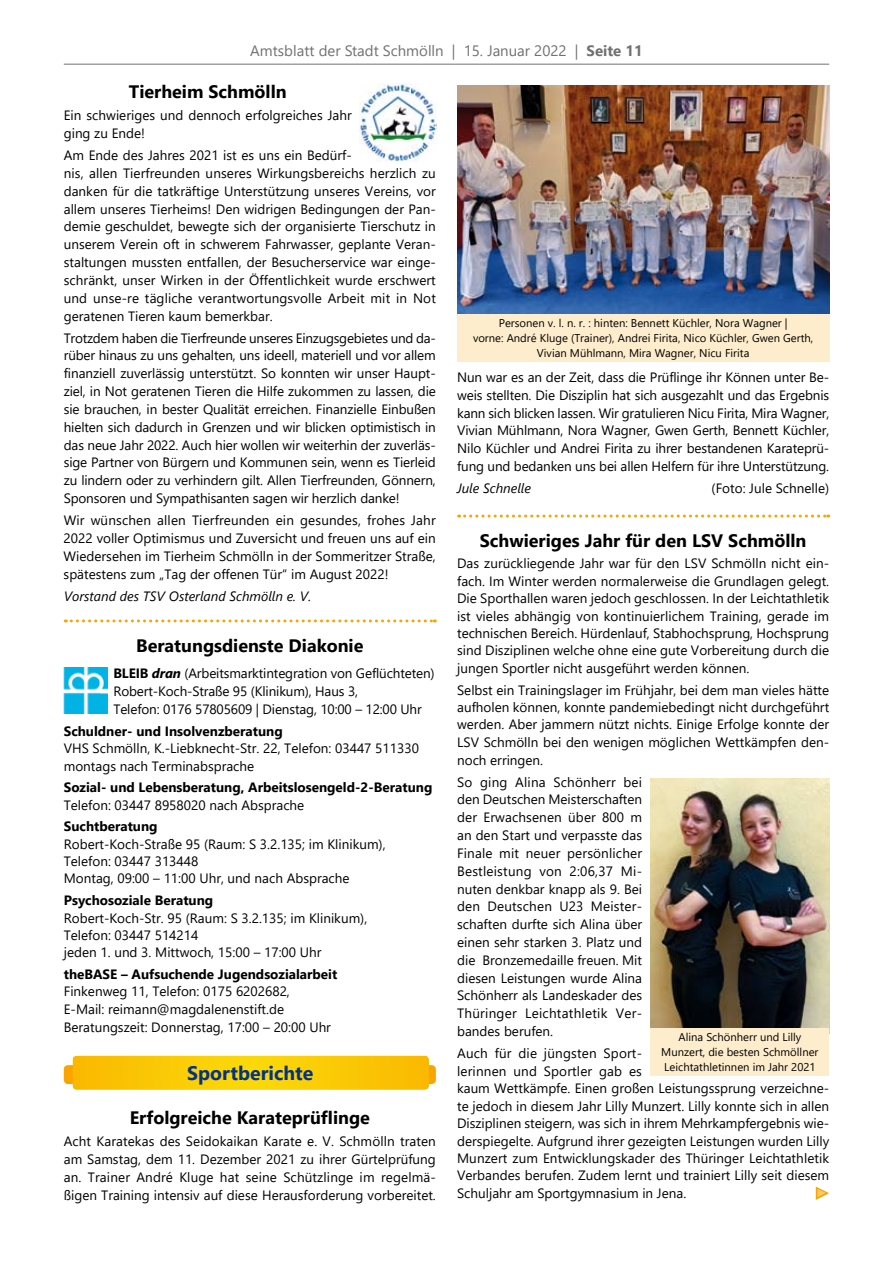
<style>
.page{position:relative;width:893px;height:1263px;background:#fff}
.page>*{position:absolute;margin:0;border:0;box-sizing:border-box;transform-origin:0 0}
.t1{font:700 19.5px "Segoe UI";color:#043381}
.t2{font:700 18px "Segoe UI";color:#000}
.t3{font:15px "Segoe UI";color:#707173}
.t4{font:13.5px/17.9px "Segoe UI";color:#000}
.t5{font:700 13.5px "Segoe UI";color:#000}
.t6{font:italic 13.5px "Segoe UI";color:#000}
.t7{font:12px "Arial Narrow";color:#fcc867}
.t8{font:11.25px/14.9px "Segoe UI";color:#000;text-align:center}
.s1{font-weight:700}
.s2{font-weight:700;font-style:italic}
</style>
<div class="page">
<hr style="left:64px;top:64px;width:765px;height:1px;background:#707173">
<svg style="left:815px;top:1186px;width:14px;height:14px"></svg>
<img style="left:64px;top:667px;width:43px;height:46px">
<img style="left:359px;top:84px;width:78px;height:77px">
<svg style="left:65px;top:619px;width:370px;height:3px"></svg>
<div style="left:64px;top:1065px;width:372px;height:19px;background:#faa401;border-radius:4px"></div>
<svg style="left:72px;top:1056px;width:357px;height:34px"></svg>
<img style="left:457px;top:85px;width:372px;height:229px">
<div style="left:457px;top:314px;width:372px;height:48px;background:#feedcc"></div>
<img style="left:651px;top:779px;width:178px;height:249px">
<div style="left:651px;top:1028px;width:178px;height:48px;background:#feedcc"></div>
<svg style="left:459px;top:514px;width:370px;height:3px"></svg>
<p class="t3" style="left:250px;top:36px;width:394px">Amtsblatt der Stadt Schmölln | 15. Januar 2022 | <span class="s1">Seite 11</span></p>
<h2 class="t2" style="left:129px;top:75px;width:159px">Tierheim Schmölln</h2>
<p class="t4" style="left:64px;top:105px;width:289px">Ein schwieriges und dennoch erfolgreiches Jahr ging zu Ende!</p>
<p class="t4" style="left:64px;top:145px;width:374px">Am Ende des Jahres 2021 ist es uns ein Bedürf-<br>nis, allen Tierfreunden unseres Wirkungsbereichs herzlich zu danken für die tatkräftige Unterstützung unseres Vereins, vor allem unseres Tierheims! Den widrigen Bedingungen der Pan&shy;demie geschuldet, bewegte sich der organisierte Tierschutz in unserem Verein oft in schwerem Fahrwasser, geplante Veran&shy;staltungen mussten entfallen, der Besucherservice war einge&shy;schränkt, unser Wirken in der Öffentlichkeit wurde erschwert und unse-re tägliche verantwortungsvolle Arbeit mit in Not geratenen Tieren kaum bemerkbar.</p>
<p class="t4" style="left:64px;top:328px;width:374px;text-align:justify">Trotzdem haben die Tierfreunde unseres Einzugsgebietes und da&shy;rüber hinaus zu uns gehalten, uns ideell, materiell und vor allem finanziell zuverlässig unterstützt. So konnten wir unser Haupt&shy;ziel, in Not geratenen Tieren die Hilfe zukommen zu lassen, die sie brauchen, in bester Qualität erreichen. Finanzielle Einbußen hielten sich dadurch in Grenzen und wir blicken optimistisch in das neue Jahr 2022. Auch hier wollen wir weiterhin der zuverläs&shy;sige Partner von Bürgern und Kommunen sein, wenn es Tierleid zu lindern oder zu verhindern gilt. Allen Tierfreunden, Gönnern, Sponsoren und Sympathisanten sagen wir herzlich danke!</p>
<p class="t4" style="left:64px;top:510px;width:374px;text-align:justify">Wir wünschen allen Tierfreunden ein gesundes, frohes Jahr 2022 voller Optimismus und Zuversicht und freuen uns auf ein Wiedersehen im Tierheim Schmölln in der Sommeritzer Straße, spätestens zum „Tag der offenen Tür“ im August 2022!</p>
<p class="t6" style="left:64px;top:583px;width:249px">Vorstand des TSV Osterland Schmölln e. V.</p>
<h2 class="t2" style="left:136px;top:628px;width:229px">Beratungsdienste Diakonie</h2>
<p class="t4" style="left:113px;top:663px;width:323px"><span class="s1">BLEIB</span> <span class="s2">dran</span> (Arbeitsmarktintegration von Geflüchteten)<br>Robert-Koch-Straße 95 (Klinikum), Haus 3,<br>Telefon: 0176 57805609 | Dienstag, 10:00 – 12:00 Uhr</p>
<p class="t5" style="left:64px;top:718px;width:220px">Schuldner- und Insolvenzberatung</p>
<p class="t4" style="left:64px;top:738px;width:357px;line-height:17.4px">VHS Schmölln, K.-Liebknecht-Str. 22, Telefon: 03447 511330 montags nach Terminabsprache</p>
<p class="t5" style="left:64px;top:775px;width:370px">Sozial- und Lebensberatung, Arbeitslosengeld-2-Beratung</p>
<p class="t4" style="left:64px;top:795px;width:242px">Telefon: 03447 8958020 nach Absprache</p>
<p class="t5" style="left:64px;top:814px;width:95px">Suchtberatung</p>
<p class="t4" style="left:64px;top:834px;width:323px;line-height:17.4px">Robert-Koch-Straße 95 (Raum: S 3.2.135; im Klinikum),<br>Telefon: 03447 313448<br>Montag, 09:00 – 11:00 Uhr, und nach Absprache</p>
<p class="t5" style="left:64px;top:887px;width:151px">Psychosoziale Beratung</p>
<p class="t4" style="left:64px;top:908px;width:305px;line-height:17.4px">Robert-Koch-Str. 95 (Raum: S 3.2.135; im Klinikum),<br>Telefon: 03447 514214<br>jeden 1. und 3. Mittwoch, 15:00 – 17:00 Uhr</p>
<p class="t5" style="left:64px;top:961px;width:275px">theBASE – Aufsuchende Jugendsozialarbeit</p>
<p class="t4" style="left:64px;top:981px;width:269px">Finkenweg 11, Telefon: 0175 6202682,<br>E-Mail: reimann@magdalenenstift.de<br>Beratungszeit: Donnerstag, 17:00 – 20:00 Uhr</p>
<h1 class="t1" style="left:187px;top:1054px;width:128px">Sportberichte</h1>
<h2 class="t2" style="left:130px;top:1101px;width:242px">Erfolgreiche Karateprüflinge</h2>
<p class="t4" style="left:64px;top:1131px;width:374px;text-align:justify">Acht Karatekas des Seidokaikan Karate e. V. Schmölln traten am Samstag, dem 11. Dezember 2021 zu ihrer Gürtelprüfung an. Trainer André Kluge hat seine Schützlinge im regelmä&shy;ßigen Training intensiv auf diese Herausforderung vorbereitet.</p>
<p class="t8" style="left:473px;top:315px;width:342px">Personen v. l. n. r. : hinten: Bennett Küchler, Nora Wagner |<br>vorne: André Kluge (Trainer), Andrei Firita, Nico Küchler, Gwen Gerth,<br>Vivian Mühlmann, Mira Wagner, Nicu Firita</p>
<p class="t4" style="left:457px;top:367px;width:374px;text-align:justify">Nun war es an der Zeit, dass die Prüflinge ihr Können unter Be&shy;weis stellten. Die Disziplin hat sich ausgezahlt und das Ergebnis kann sich blicken lassen. Wir gratulieren Nicu Firita, Mira Wagner, Vivian Mühlmann, Nora Wagner, Gwen Gerth, Bennett Küchler, Nilo Küchler und Andrei Firita zu ihrer bestandenen Karateprü&shy;fung und bedanken uns bei allen Helfern für ihre Unterstützung.</p>
<p class="t6" style="left:457px;top:476px;width:75px">Jule Schnelle</p>
<p class="t4" style="left:712px;top:478px;width:119px">(Foto: Jule Schnelle)</p>
<h2 class="t2" style="left:480px;top:523px;width:328px">Schwieriges Jahr für den LSV Schmölln</h2>
<p class="t4" style="left:457px;top:554px;width:374px;line-height:17.4px;text-align:justify">Das zurückliegende Jahr war für den LSV Schmölln nicht ein&shy;fach. Im Winter werden normalerweise die Grundlagen gelegt.<br>Die Sporthallen waren jedoch geschlossen. In der Leichtathletik ist vieles abhängig von kontinuierlichem Training, gerade im technischen Bereich. Hürdenlauf, Stabhochsprung, Hochsprung sind Disziplinen welche ohne eine gute Vorbereitung durch die jungen Sportler nicht ausgeführt werden können.</p>
<p class="t4" style="left:457px;top:680px;width:374px;text-align:justify">Selbst ein Trainingslager im Frühjahr, bei dem man vieles hätte aufholen können, konnte pandemiebedingt nicht durchgeführt werden. Aber jammern nützt nichts. Einige Erfolge konnte der LSV Schmölln bei den wenigen möglichen Wettkämpfen den&shy;noch erringen.</p>
<p class="t4" style="left:457px;top:772px;width:187px;text-align:justify">So ging Alina Schönherr bei den Deutschen Meisterschaften der Erwachsenen über 800 m an den Start und verpasste das Finale mit neuer persönlicher Bestleistung von 2:06,37 Mi&shy;nuten denkbar knapp als 9. Bei den Deutschen U23 Meister&shy;schaften durfte sich Alina über einen sehr starken 3. Platz und die Bronzemedaille freuen. Mit diesen Leistungen wurde Alina Schönherr als Landeskader des Thüringer Leichtathletik Ver&shy;bandes berufen.</p>
<p class="t4" style="left:457px;top:1043px;width:374px">Auch für die jüngsten Sport-<br>lerinnen und Sportler gab es<br>kaum Wettkämpfe. Einen großen Leistungssprung verzeichne&shy;te jedoch in diesem Jahr Lilly Munzert. Lilly konnte sich in allen Disziplinen steigern, was sich in ihrem Mehrkampfergebnis wie&shy;derspiegelte. Aufgrund ihrer gezeigten Leistungen wurden Lilly Munzert zum Entwicklungskader des Thüringer Leichtathletik Verbandes berufen. Zudem lernt und trainiert Lilly seit diesem Schuljahr am Sportgymnasium in Jena.</p>
<p class="t8" style="left:661px;top:1029px;width:159px">Alina Schönherr und Lilly<br>Munzert, die besten Schmöllner<br>Leichtathletinnen im Jahr 2021</p>
<p class="t7" style="left:817px;top:1184px;width:13px">►</p>
</div>
